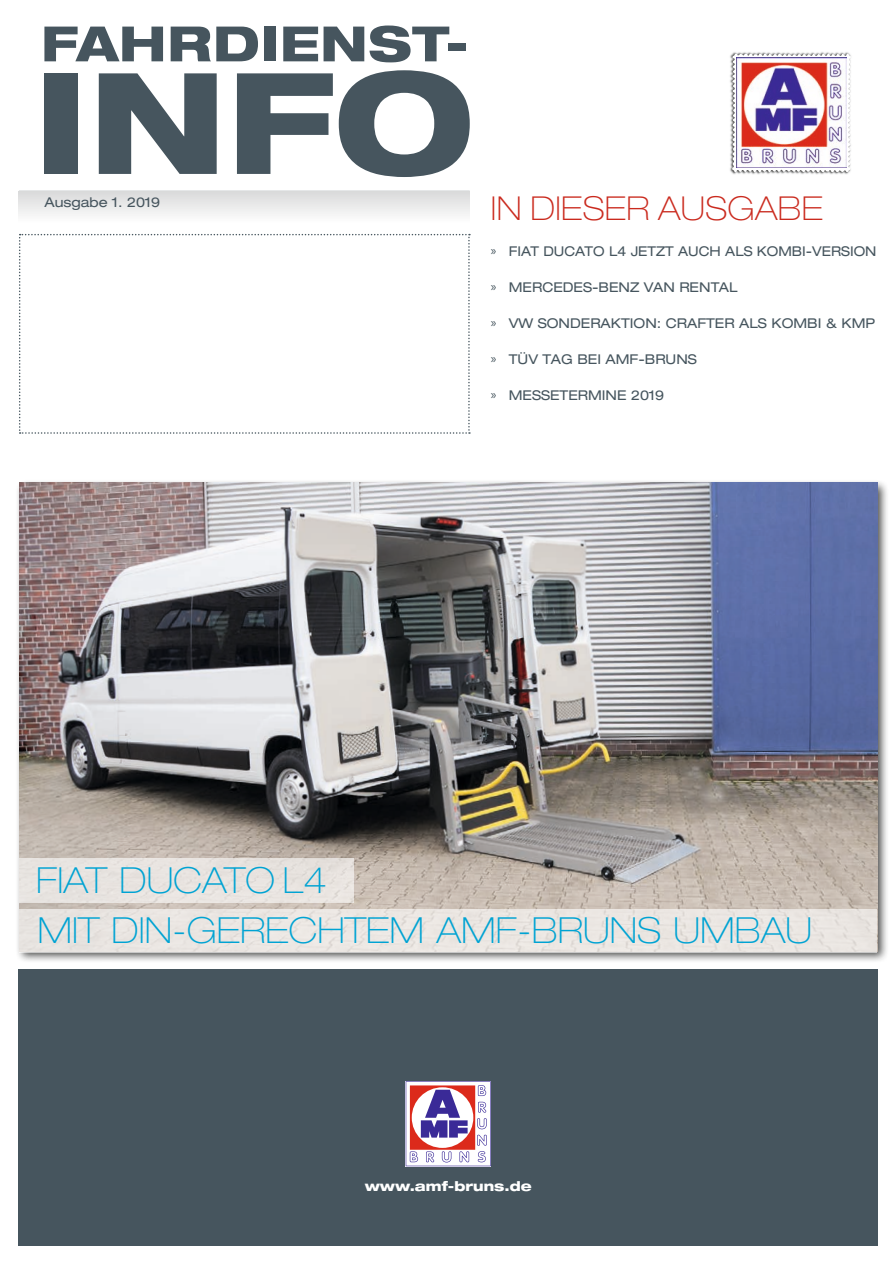
<style>
.page{position:relative;width:895px;height:1263px;background:#fff}
.page>*{position:absolute;margin:0;border:0;box-sizing:border-box;transform-origin:0 0}
.t1{font:100 expanded 36px "Helvetica Neue LT Std";color:#00a3d3}
.t2{font:100 expanded 33px "Helvetica Neue LT Std";letter-spacing:.01em;color:#ca2a1e}
.t3{font:expanded 13.5px "Helvetica Neue LT Std";color:#46555e}
.t4{font:800 expanded 13.5px "Helvetica Neue LT Std";color:#fff}
.s1{font-family:"Myriad Pro";font-stretch:normal}
</style>
<div class="page">
<div style="left:19px;top:969px;width:859px;height:277px;background:#46555e"></div>
<svg style="left:44px;top:27px;width:119px;height:34px"></svg>
<svg style="left:171px;top:27px;width:87px;height:34px"></svg>
<div style="left:264px;top:27px;width:11px;height:34px;background:#46555e"></div>
<svg style="left:283px;top:26px;width:166px;height:36px"></svg>
<div style="left:448px;top:43px;width:18px;height:8px;background:#46555e"></div>
<div style="left:45px;top:73px;width:33px;height:101px;background:#46555e"></div>
<svg style="left:99px;top:73px;width:118px;height:101px"></svg>
<svg style="left:237px;top:73px;width:96px;height:101px"></svg>
<svg style="left:339px;top:70px;width:131px;height:107px"></svg>
<img style="left:730px;top:52px;width:119px;height:122px">
<svg style="left:732px;top:53px;width:119px;height:119px"></svg>
<img style="left:736px;top:57px;width:111px;height:111px">
<svg style="left:19px;top:234px;width:451px;height:200px"></svg>
<svg style="left:406px;top:1081px;width:85px;height:85px"></svg>
<div style="left:19px;top:191px;width:451px;height:32px;background:linear-gradient(to bottom,#d9d9da,#fdfdfd)"></div>
<div style="left:15px;top:479px;width:874px;height:485px;background:#131413;opacity:.75"></div>
<img style="left:19px;top:483px;width:858px;height:426px">
<div style="left:19px;top:909px;width:858px;height:43px;background:#ebe6e2"></div>
<div style="left:19px;top:858px;width:334px;height:44px;background:#e8e3df"></div>
<p class="t3" style="left:44px;top:194px;width:117px">Ausgabe 1. 2019</p>
<h2 class="t2" style="left:491px;top:188px;width:333px">IN DIESER AUSGABE</h2>
<p class="t3" style="left:491px;top:243px;width:387px"><span class="s1">»</span> FIAT DUCATO L4 JETZT AUCH ALS KOMBI-VERSION</p>
<p class="t3" style="left:491px;top:279px;width:248px"><span class="s1">»</span> MERCEDES-BENZ VAN RENTAL</p>
<p class="t3" style="left:491px;top:315px;width:386px"><span class="s1">»</span> VW SONDERAKTION: CRAFTER ALS KOMBI &amp; KMP</p>
<p class="t3" style="left:491px;top:351px;width:207px"><span class="s1">»</span> TÜV TAG BEI AMF-BRUNS</p>
<p class="t3" style="left:491px;top:387px;width:175px"><span class="s1">»</span> MESSETERMINE 2019</p>
<h1 class="t1" style="left:36px;top:859px;width:292px">FIAT DUCATO L4</h1>
<h1 class="t1" style="left:37px;top:909px;width:776px">MIT DIN-GERECHTEM AMF-BRUNS UMBAU</h1>
<p class="t4" style="left:365px;top:1178px;width:168px">www.amf-bruns.de</p>
</div>
